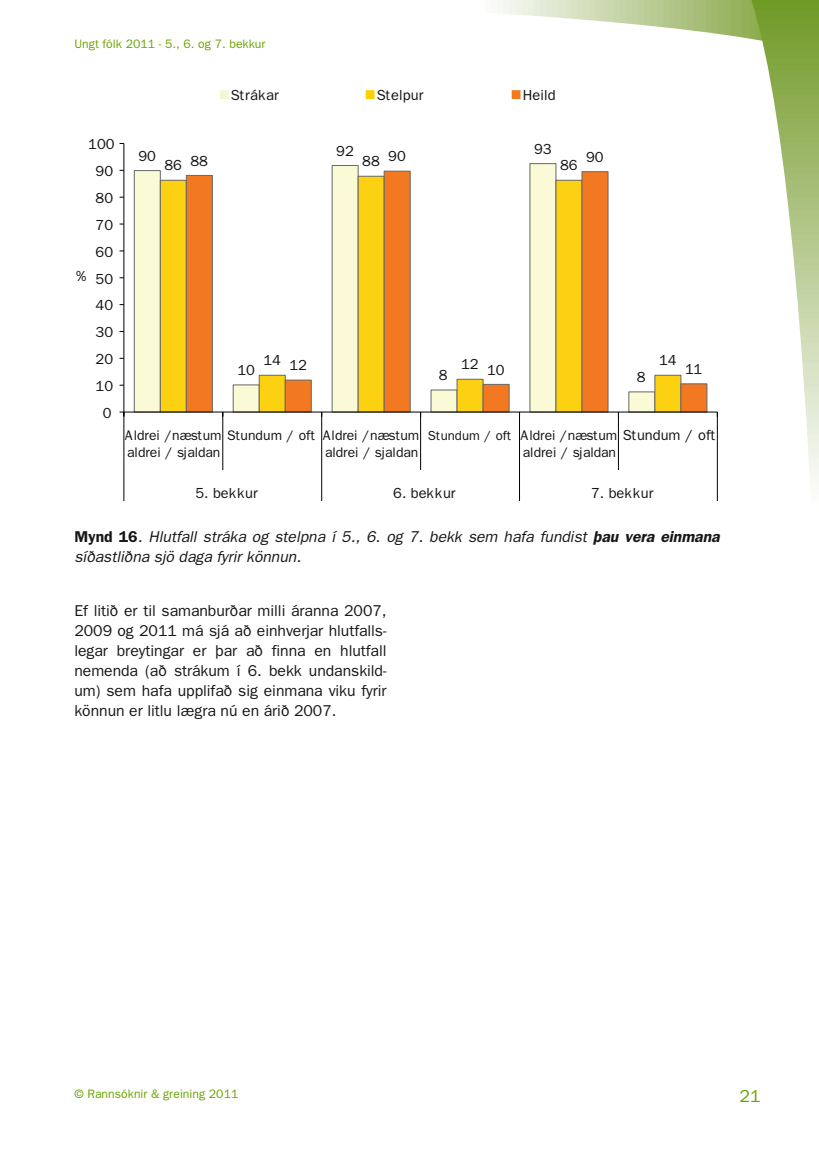
<style>
.page{position:relative;width:819px;height:1166px;background:#fff}
.page>*{position:absolute;margin:0;border:0;box-sizing:border-box;transform-origin:0 0}
.t1{font:17.5px "Franklin Gothic";color:#6ba400}
.t2{font:15.75px/20.1px "Franklin Gothic";letter-spacing:-.005em;color:#181716;text-align:justify}
.t3{font:italic 15.75px/20.1px "Franklin Gothic";letter-spacing:-.005em;color:#181716}
.t4{font:14.7px "Franklin Gothic";color:#111212}
.t5{font:13.83px/17px "Franklin Gothic";letter-spacing:-.01em;color:#111212}
.t6{font:12.25px "Franklin Gothic";color:#6ba400}
.s1{font-size:13.12px}
.s2{font-size:14.7px}
.s3{font-weight:600;font-style:normal}
.s4{font-weight:600}
</style>
<div class="page">
<svg style="left:497px;top:0;width:254px;height:39px"></svg>
<svg style="left:751px;top:0;width:68px;height:483px"></svg>
<div style="left:58px;top:63px;width:699px;height:443px;background:#fff"></div>
<svg style="left:134px;top:163px;width:423px;height:249px"></svg>
<svg style="left:160px;top:176px;width:26px;height:236px;background:#f3cc18"></svg>
<svg style="left:186px;top:171px;width:521px;height:241px"></svg>
<hr style="left:124px;top:143px;width:1px;height:269px;background:#010101">
<hr style="left:124px;top:412px;width:593px;height:1px;background:#010101">
<hr style="left:124px;top:412px;width:1px;height:58px;background:#010101">
<hr style="left:222px;top:412px;width:1px;height:58px;background:#010101">
<hr style="left:321px;top:412px;width:1px;height:58px;background:#010101">
<hr style="left:420px;top:412px;width:1px;height:58px;background:#010101">
<hr style="left:519px;top:412px;width:1px;height:58px;background:#010101">
<hr style="left:618px;top:412px;width:1px;height:58px;background:#010101">
<hr style="left:717px;top:412px;width:1px;height:58px;background:#010101">
<hr style="left:124px;top:470px;width:1px;height:31px;background:#010101">
<hr style="left:321px;top:470px;width:1px;height:31px;background:#010101">
<hr style="left:519px;top:470px;width:1px;height:31px;background:#010101">
<hr style="left:717px;top:470px;width:1px;height:31px;background:#010101">
<div style="left:220px;top:91px;width:8px;height:7px;background:#f5f7d2"></div>
<div style="left:220px;top:90px;width:8px;height:9px;border:2px solid #f5f7d2"></div>
<div style="left:366px;top:91px;width:8px;height:7px;background:#fcd100"></div>
<div style="left:366px;top:90px;width:8px;height:9px;border:2px solid #fcd100"></div>
<div style="left:512px;top:91px;width:7px;height:7px;background:#f27921"></div>
<div style="left:511px;top:90px;width:9px;height:9px;border:2px solid #f27921"></div>
<p class="t6" style="left:74px;top:36px;width:192px">Ungt fólk 2011 - 5., 6. og 7. bekkur</p>
<p class="t4" style="left:231px;top:86px;width:50px">Strákar</p>
<p class="t4" style="left:377px;top:86px;width:48px">Stelpur</p>
<p class="t4" style="left:523px;top:86px;width:35px">Heild</p>
<p class="t4" style="left:88px;top:136px;width:28px">100</p>
<p class="t4" style="left:96px;top:163px;width:19px">90</p>
<p class="t4" style="left:96px;top:190px;width:19px">80</p>
<p class="t4" style="left:96px;top:216px;width:19px">70</p>
<p class="t4" style="left:76px;top:268px;width:12px">%</p>
<p class="t4" style="left:96px;top:243px;width:19px">60</p>
<p class="t4" style="left:96px;top:270px;width:19px">50</p>
<p class="t4" style="left:96px;top:297px;width:19px">40</p>
<p class="t4" style="left:96px;top:324px;width:19px">30</p>
<p class="t4" style="left:96px;top:351px;width:19px">20</p>
<p class="t4" style="left:96px;top:378px;width:19px">10</p>
<p class="t4" style="left:103px;top:404px;width:10px">0</p>
<p class="t4" style="left:138px;top:147px;width:19px">90</p>
<p class="t4" style="left:164px;top:157px;width:19px">86</p>
<p class="t4" style="left:190px;top:152px;width:19px">88</p>
<p class="t4" style="left:336px;top:142px;width:19px">92</p>
<p class="t4" style="left:362px;top:153px;width:19px">88</p>
<p class="t4" style="left:388px;top:148px;width:19px">90</p>
<p class="t4" style="left:534px;top:140px;width:19px">93</p>
<p class="t4" style="left:560px;top:157px;width:19px">86</p>
<p class="t4" style="left:586px;top:148px;width:19px">90</p>
<p class="t4" style="left:237px;top:362px;width:19px">10</p>
<p class="t4" style="left:263px;top:352px;width:19px">14</p>
<p class="t4" style="left:289px;top:357px;width:19px">12</p>
<p class="t4" style="left:439px;top:367px;width:10px">8</p>
<p class="t4" style="left:461px;top:356px;width:19px">12</p>
<p class="t4" style="left:487px;top:361px;width:19px">10</p>
<p class="t4" style="left:636px;top:369px;width:10px">8</p>
<p class="t4" style="left:659px;top:352px;width:19px">14</p>
<p class="t4" style="left:685px;top:360px;width:19px">11</p>
<p class="t5" style="left:125px;top:427px;width:296px">Aldrei /næstum Stundum / oft Aldrei /næstum aldrei / sjaldan</p>
<p class="t5" style="left:325px;top:444px;width:95px">aldrei / sjaldan</p>
<p class="t5" style="left:428px;top:427px;width:289px;text-align:center"><span class="s1">Stundum / oft</span> Aldrei /næstum <span class="s2">Stundum / oft </span>aldrei / sjaldan</p>
<p class="t4" style="left:195px;top:485px;width:64px">5. bekkur</p>
<p class="t4" style="left:393px;top:485px;width:64px">6. bekkur</p>
<p class="t4" style="left:591px;top:485px;width:64px">7. bekkur</p>
<p class="t3" style="left:74px;top:526px;width:646px"><span class="s3">Mynd 16</span>. Hlutfall stráka og stelpna í 5., 6. og 7. bekk sem hafa fundist <span class="s4">þau vera einmana </span>síðastliðna sjö daga fyrir könnun.</p>
<p class="t2" style="left:74px;top:600px;width:313px">Ef litið er til samanburðar milli áranna 2007, 2009 og 2011 má sjá að einhverjar hlutfalls&shy;legar breytingar er þar að finna en hlutfall nemenda (að strákum í 6. bekk undanskild&shy;um) sem hafa upplifað sig einmana viku fyrir könnun er litlu lægra nú en árið 2007.</p>
<p class="t6" style="left:74px;top:1086px;width:165px">© Rannsóknir &amp; greining 2011</p>
<p class="t1" style="left:739px;top:1086px;width:22px">21</p>
</div>
